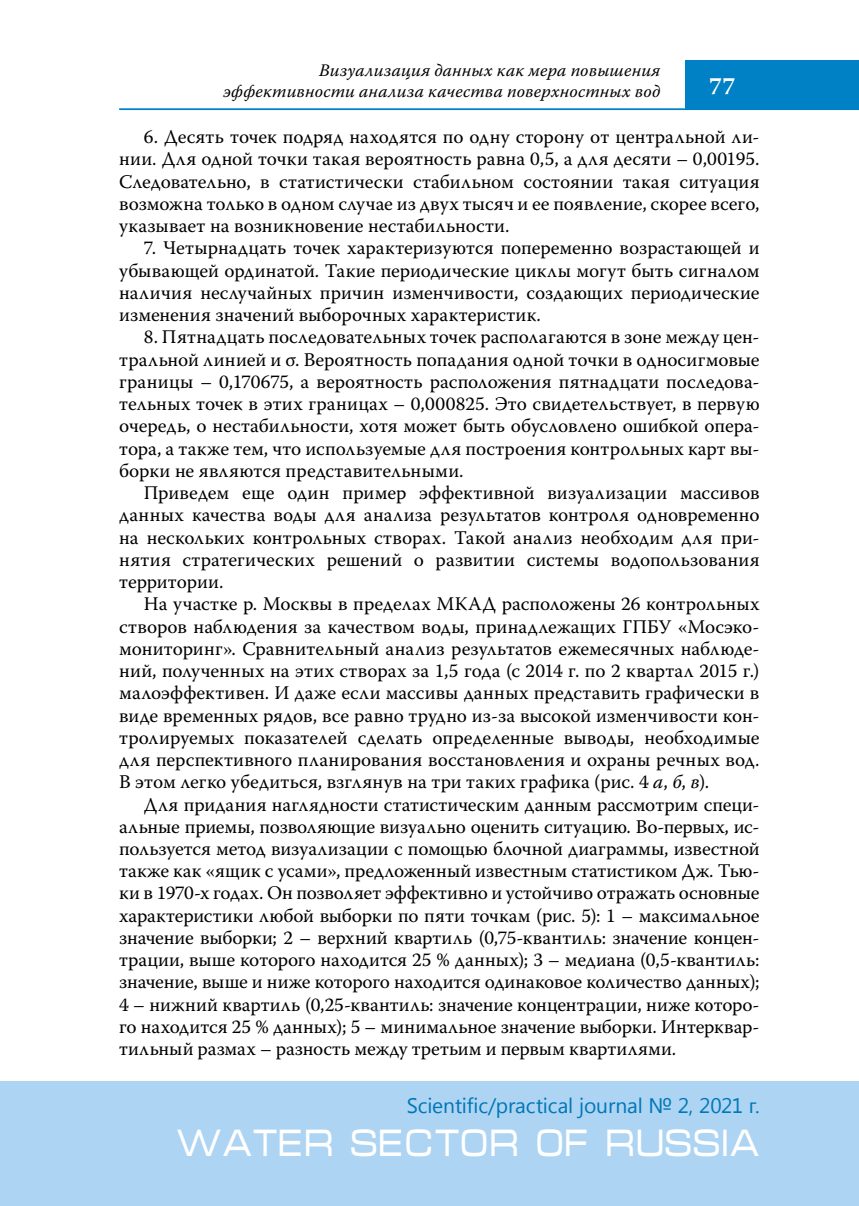
<style>
.page{position:relative;width:859px;height:1206px;background:#fff}
.page>*{position:absolute;margin:0;border:0;box-sizing:border-box;transform-origin:0 0}
.t1{font:38.5px "Micra C";color:#fff;scale:.83 1}
.t2{font:700 24.5px "Warnock Pro";color:#fff}
.t3{font:21px "Segoe UI";letter-spacing:-.005em;color:#0077b6}
.t4{font:19.25px/22.2px "Warnock Pro";color:#000;text-align:justify}
.t5{font:italic 17.5px/21px "Warnock Pro";letter-spacing:.01em;color:#000;text-align:right}
.s1{font-style:italic}
</style>
<div class="page">
<hr style="left:119px;top:108px;width:739px;height:2px;background:#0080c5">
<div style="left:685px;top:60px;width:173px;height:50px;background:#0080c5"></div>
<div style="left:0;top:1081px;width:858px;height:124px;background:#add4f3"></div>
<p class="t5" style="left:223px;top:59px;width:438px">Визуализация данных как мера повышения эффективности анализа качества поверхностных вод</p>
<p class="t2" style="left:708px;top:71px;width:28px">77</p>
<p class="t4" style="left:119px;top:125px;width:641px;text-indent:25px">6. Десять точек подряд находятся по одну сторону от центральной ли&shy;нии. Для одной точки такая вероятность равна 0,5, а для десяти – 0,00195.<br>Следовательно, в статистически стабильном состоянии такая ситуация возможна только в одном случае из двух тысяч и ее появление, скорее всего, указывает на возникновение нестабильности.</p>
<p class="t4" style="left:119px;top:237px;width:641px;text-indent:25px">7. Четырнадцать точек характеризуются попеременно возрастающей и убывающей ординатой. Такие периодические циклы могут быть сигналом наличия неслучайных причин изменчивости, создающих периодические изменения значений выборочных характеристик.</p>
<p class="t4" style="left:119px;top:325px;width:641px;text-indent:25px">8. Пятнадцать последовательных точек располагаются в зоне между цен&shy;тральной линией и σ. Вероятность попадания одной точки в односигмовые границы – 0,170675, а вероятность расположения пятнадцати последова&shy;тельных точек в этих границах – 0,000825. Это свидетельствует, в первую очередь, о нестабильности, хотя может быть обусловлено ошибкой опера&shy;тора, а также тем, что используемые для построения контрольных карт вы&shy;борки не являются представительными.</p>
<p class="t4" style="left:119px;top:481px;width:641px;text-indent:25px">Приведем еще один пример эффективной визуализации массивов данных качества воды для анализа результатов контроля одновременно на нескольких контрольных створах. Такой анализ необходим для при&shy;нятия стратегических решений о развитии системы водопользования территории.</p>
<p class="t4" style="left:119px;top:592px;width:641px;text-indent:25px">На участке р. Москвы в пределах МКАД расположены 26 контрольных створов наблюдения за качеством воды, принадлежащих ГПБУ «Мосэко&shy;мониторинг». Сравнительный анализ результатов ежемесячных наблюде&shy;ний, полученных на этих створах за 1,5 года (с 2014 г. по 2 квартал 2015 г.) малоэффективен. И даже если массивы данных представить графически в виде временных рядов, все равно трудно из-за высокой изменчивости кон&shy;тролируемых показателей сделать определенные выводы, необходимые для перспективного планирования восстановления и охраны речных вод.<br>В этом легко убедиться, взглянув на три таких графика (рис. 4 <span class="s1">а</span>, <span class="s1">б</span>, <span class="s1">в</span>).</p>
<p class="t4" style="left:119px;top:792px;width:641px;text-indent:25px">Для придания наглядности статистическим данным рассмотрим специ&shy;альные приемы, позволяющие визуально оценить ситуацию. Во-первых, ис&shy;пользуется метод визуализации с помощью блочной диаграммы, известной также как «ящик с усами», предложенный известным статистиком Дж. Тью&shy;ки в 1970-х годах. Он позволяет эффективно и устойчиво отражать основные характеристики любой выборки по пяти точкам (рис. 5): 1 – максимальное значение выборки; 2 – верхний квартиль (0,75-квантиль: значение концен&shy;трации, выше которого находится 25 % данных); 3 – медиана (0,5-квантиль: значение, выше и ниже которого находится одинаковое количество данных); 4 – нижний квартиль (0,25-квантиль: значение концентрации, ниже которо&shy;го находится 25 % данных); 5 – минимальное значение выборки. Интерквар&shy;тильный размах – разность между третьим и первым квартилями.</p>
<p class="t3" style="left:406px;top:1090px;width:354px">scientific/practical journal № 2, 2021 г.</p>
<h1 class="t1" style="left:175px;top:1126px;width:705px">WATER SECTOR OF RUSSIA</h1>
</div>
